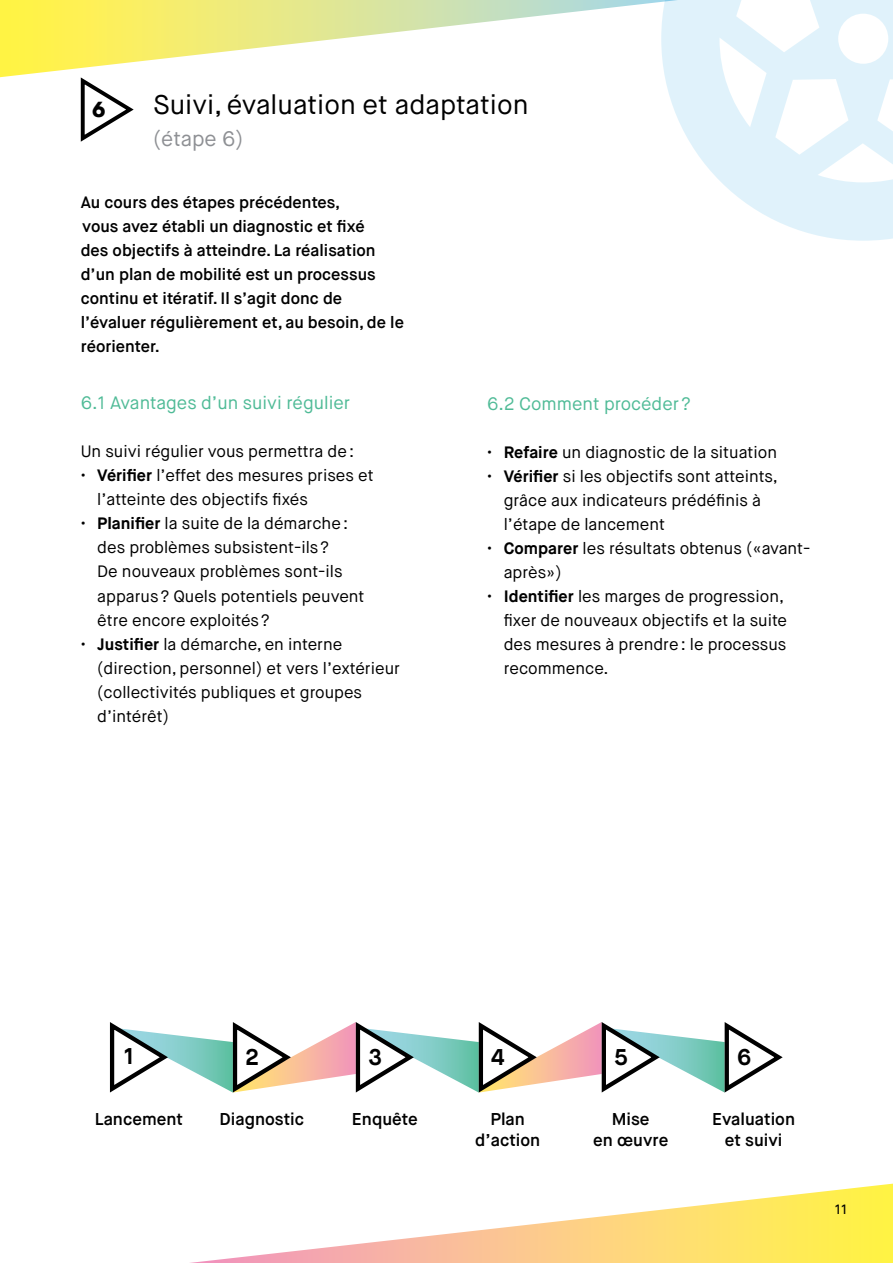
<style>
.page{position:relative;width:893px;height:1263px;background:#fff}
.page>*{position:absolute;margin:0;border:0;box-sizing:border-box;transform-origin:0 0}
.t1{font:27px "Maison Neue";color:#000}
.t2{font:700 22.8px "Maison Neue";color:#000}
.t3{font:21px "Maison Neue";color:#8e9094}
.t4{font:700 20.7px "Alaska Beta";color:#000}
.t5{font:18px "Maison Neue";color:#50bb97}
.t6{font:600 17.1px/20.5px "Maison Neue";color:#000;text-align:center}
.t7{font:16.5px/24px "Maison Neue";color:#000}
.t8{font:600 16.5px/24px "Maison Neue";color:#000}
.t9{font:500 13.5px "Maison Neue";color:#000}
.s1{font-weight:700}
</style>
<div class="page">
<svg style="left:190px;top:1183px;width:703px;height:80px"></svg>
<svg style="left:0;top:0;width:661px;height:77px"></svg>
<svg style="left:79px;top:74px;width:56px;height:68px"></svg>
<svg style="left:109px;top:1022px;width:674px;height:71px"></svg>
<svg style="left:661px;top:0;width:232px;height:241px;fill:#e0f2fb"></svg>
<p class="t4" style="left:92px;top:95px;width:15px">6</p>
<h1 class="t1" style="left:153px;top:88px;width:377px">Suivi, évaluation et adaptation</h1>
<p class="t3" style="left:153px;top:125px;width:92px">(étape 6)</p>
<p class="t8" style="left:81px;top:191px;width:325px">Au cours des étapes précédentes,<br>vous avez établi un diagnostic et fixé<br>des objectifs à atteindre. La réalisation d’un plan de mobilité est un processus continu et itératif. Il s’agit donc de l’évaluer régulièrement et, au besoin, de le réorienter.</p>
<p class="t5" style="left:81px;top:392px;width:271px">6.1 Avantages d’un suivi régulier</p>
<p class="t7" style="left:81px;top:440px;width:275px">Un suivi régulier vous permettra de:</p>
<p class="t7" style="left:97px;top:464px;width:278px;text-indent:-16px">• <span class="s1">Vérifier</span> l’effet des mesures prises et l’atteinte des objectifs fixés</p>
<p class="t7" style="left:97px;top:512px;width:269px;text-indent:-16px">• <span class="s1">Planifier</span> la suite de la démarche: des problèmes subsistent-ils?<br>De nouveaux problèmes sont-ils apparus? Quels potentiels peuvent être encore exploités?</p>
<p class="t7" style="left:97px;top:632px;width:304px;text-indent:-16px">• <span class="s1">Justifier</span> la démarche, en interne (direction, personnel) et vers l’extérieur (collectivités publiques et groupes d’intérêt)</p>
<p class="t5" style="left:487px;top:392px;width:205px">6.2 Comment procéder?</p>
<p class="t7" style="left:487px;top:440px;width:291px">• <span class="s1">Refaire</span> un diagnostic de la situation</p>
<p class="t7" style="left:504px;top:464px;width:276px;text-indent:-16px">• <span class="s1">Vérifier</span> si les objectifs sont atteints, grâce aux indicateurs prédéfinis à l’étape de lancement</p>
<p class="t7" style="left:504px;top:536px;width:308px;text-indent:-16px">• <span class="s1">Comparer</span> les résultats obtenus («avant&shy;après»)</p>
<p class="t7" style="left:504px;top:584px;width:285px;text-indent:-16px">• <span class="s1">Identifier</span> les marges de progression, fixer de nouveaux objectifs et la suite des mesures à prendre: le processus recommence.</p>
<h2 class="t2" style="left:124px;top:1041px;width:12px">1</h2>
<h2 class="t2" style="left:245px;top:1042px;width:15px">2</h2>
<h2 class="t2" style="left:368px;top:1042px;width:15px">3</h2>
<h2 class="t2" style="left:491px;top:1042px;width:15px">4</h2>
<h2 class="t2" style="left:614px;top:1042px;width:15px">5</h2>
<h2 class="t2" style="left:737px;top:1042px;width:16px">6</h2>
<p class="t6" style="left:95px;top:1109px;width:90px">Lancement</p>
<p class="t6" style="left:220px;top:1109px;width:86px">Diagnostic</p>
<p class="t6" style="left:352px;top:1109px;width:67px">Enquête</p>
<p class="t6" style="left:475px;top:1109px;width:67px">Plan d’action</p>
<p class="t6" style="left:593px;top:1109px;width:77px">Mise<br>en œuvre</p>
<p class="t6" style="left:712px;top:1109px;width:84px">Evaluation et suivi</p>
<p class="t9" style="left:835px;top:1201px;width:14px">11</p>
</div>
